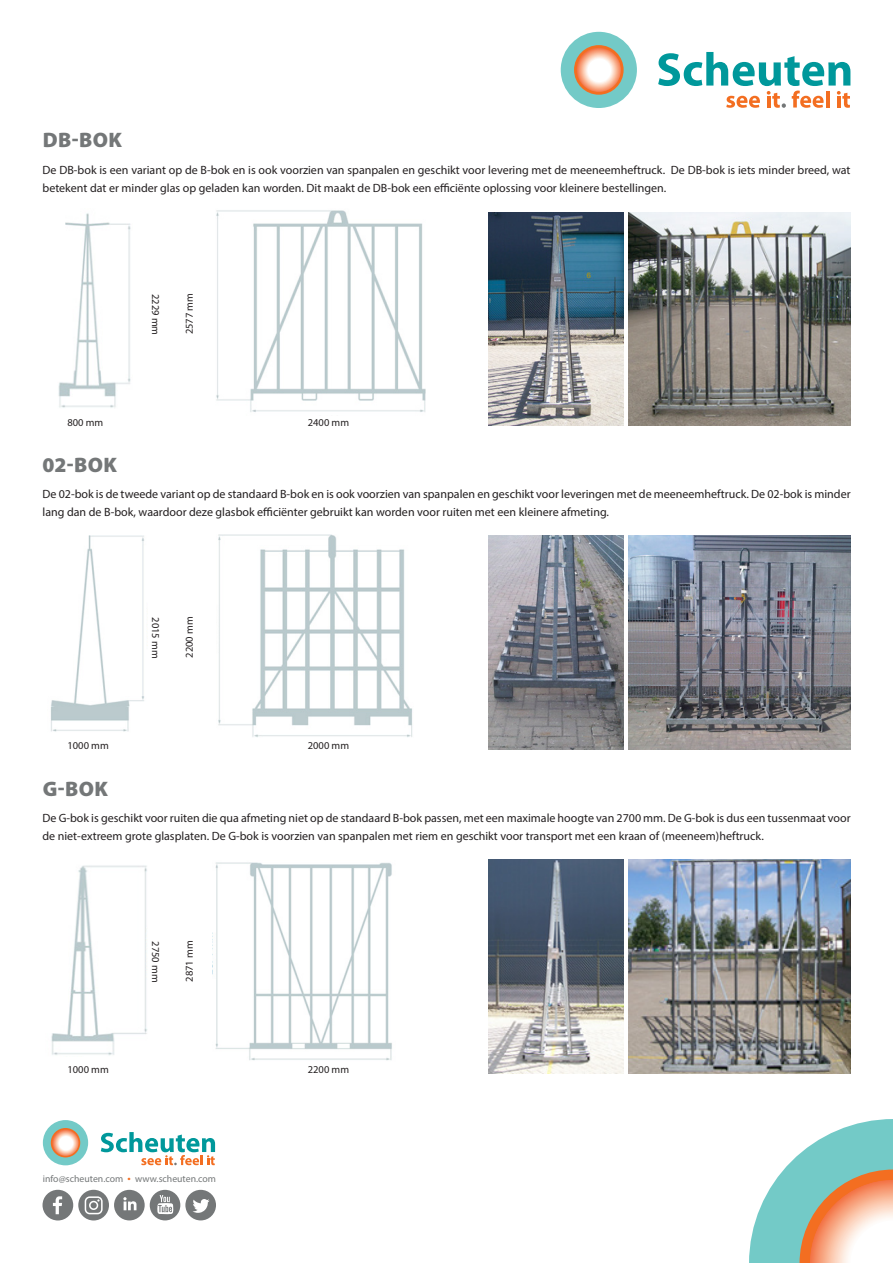
<style>
.page{position:relative;width:893px;height:1263px;background:#fff}
.page>*{position:absolute;margin:0;border:0;box-sizing:border-box;transform-origin:0 0}
.t1{font:900 21px "Myriad Pro";letter-spacing:.02em;color:#747778}
.t2{font:12px/18px "Myriad Pro";color:#231f20}
.t3{font:10.5px "Myriad Pro";color:#231f20}
.t4{font:9.75px "Myriad Pro";color:#747778}
.s1{font-size:11.7px;color:#f36e21}
</style>
<div class="page">
<svg style="left:749px;top:1119px;width:144px;height:144px"></svg>
<div style="left:561px;top:32px;width:76px;height:76px;background:#73cac7;border-radius:50%"></div>
<svg style="left:574px;top:45px;width:50px;height:50px"></svg>
<svg style="left:577px;top:48px;width:44px;height:44px;background:#fac9b3"></svg>
<svg style="left:658px;top:52px;width:192px;height:56px"></svg>
<div style="left:43px;top:1120px;width:45px;height:45px;background:#73cac7;border-radius:50%"></div>
<svg style="left:51px;top:1128px;width:29px;height:29px"></svg>
<svg style="left:52px;top:1129px;width:27px;height:27px"></svg>
<svg style="left:101px;top:1132px;width:114px;height:33px"></svg>
<svg style="left:43px;top:1190px;width:173px;height:30px"></svg>
<img style="left:218px;top:534px;width:195px;height:203px">
<img style="left:489px;top:536px;width:135px;height:213px">
<img style="left:628px;top:212px;width:222px;height:214px">
<img style="left:58px;top:213px;width:73px;height:195px">
<img style="left:216px;top:210px;width:210px;height:202px">
<img style="left:489px;top:212px;width:135px;height:214px">
<img style="left:51px;top:535px;width:93px;height:197px">
<img style="left:629px;top:536px;width:221px;height:214px">
<img style="left:51px;top:865px;width:96px;height:191px">
<img style="left:215px;top:862px;width:177px;height:199px">
<img style="left:629px;top:860px;width:221px;height:214px">
<img style="left:488px;top:859px;width:135px;height:215px">
<p class="t1" style="left:43px;top:128px;width:81px">DB-BOK</p>
<p class="t2" style="left:43px;top:161px;width:810px">De DB-bok is een variant op de B-bok en is ook voorzien van spanpalen en geschikt voor levering met de meeneemheftruck. De DB-bok is iets minder breed, wat betekent dat er minder glas op geladen kan worden. Dit maakt de DB-bok een efficiënte oplossing voor kleinere bestellingen.</p>
<p class="t3" style="left:68px;top:416px;width:37px">800 mm</p>
<p class="t3" style="left:162px;top:294px;width:43px;rotate:90deg">2229 mm</p>
<p class="t3" style="left:183px;top:334px;width:43px;rotate:-90deg">2577 mm</p>
<p class="t3" style="left:308px;top:416px;width:43px">2400 mm</p>
<p class="t1" style="left:43px;top:452px;width:76px">02-BOK</p>
<p class="t2" style="left:43px;top:485px;width:810px">De 02-bok is de tweede variant op de standaard B-bok en is ook voorzien van spanpalen en geschikt voor leveringen met de meeneemheftruck. De 02-bok is minder lang dan de B-bok, waardoor deze glasbok efficiënter gebruikt kan worden voor ruiten met een kleinere afmeting.</p>
<p class="t3" style="left:68px;top:739px;width:43px">1000 mm</p>
<p class="t3" style="left:162px;top:617px;width:43px;rotate:90deg">2015 mm</p>
<p class="t3" style="left:183px;top:658px;width:43px;rotate:-90deg">2200 mm</p>
<p class="t3" style="left:308px;top:739px;width:43px">2000 mm</p>
<p class="t1" style="left:43px;top:777px;width:67px">G-BOK</p>
<p class="t2" style="left:43px;top:809px;width:810px">De G-bok is geschikt voor ruiten die qua afmeting niet op de standaard B-bok passen, met een maximale hoogte van 2700 mm. De G-bok is dus een tussenmaat voor de niet-extreem grote glasplaten. De G-bok is voorzien van spanpalen met riem en geschikt voor transport met een kraan of (meeneem)heftruck.</p>
<p class="t3" style="left:68px;top:1063px;width:43px">1000 mm</p>
<p class="t3" style="left:162px;top:941px;width:43px;rotate:90deg">2750 mm</p>
<p class="t3" style="left:183px;top:982px;width:43px;rotate:-90deg">2871 mm</p>
<p class="t4" style="left:43px;top:1173px;width:175px">info@scheuten.com <span class="s1">•</span> www.scheuten.com</p>
<p class="t3" style="left:308px;top:1063px;width:43px">2200 mm</p>
</div>
